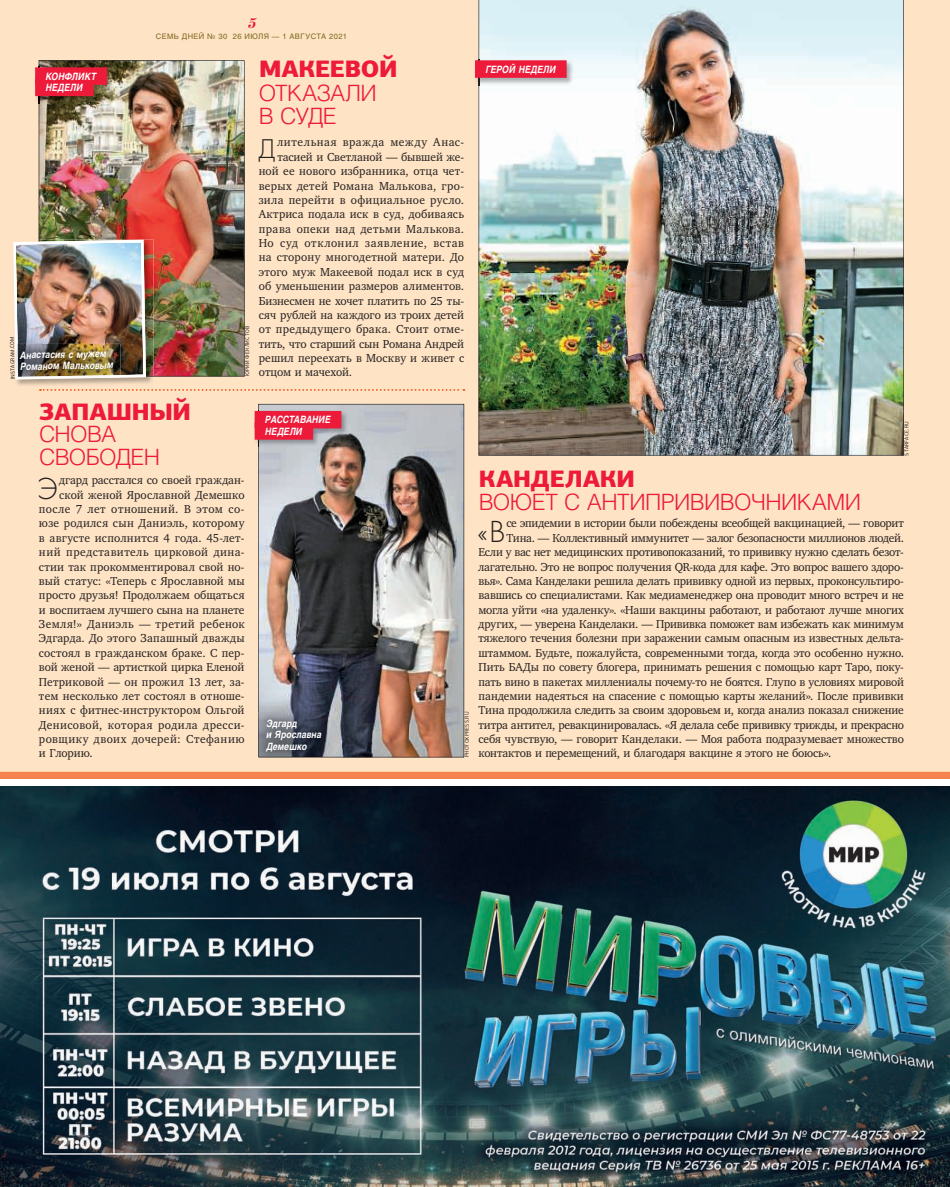
<style>
.page{position:relative;width:950px;height:1187px;background:#fee3c4}
.page>*{position:absolute;margin:0;border:0;box-sizing:border-box;transform-origin:0 0}
.t1{font:300 31.62px "Futura PT";color:#231f20}
.t2{font:300 28.12px "Futura PT";color:#231f20}
.t3{font:900 23.75px "PF Centro Sans Pro";letter-spacing:-.01em;color:#ed1a3a}
.t4{font:300 22.5px/22.5px "Helios";letter-spacing:-.025em;color:#ed1a3a}
.t5{font:italic 700 15px "Bodoni";color:#ed1a3a}
.t6{font:11.88px/14.4px "Charter ITC";color:#231f20;text-align:right}
.t7{font:11.88px "Charter ITC";letter-spacing:.025em;color:#231f20}
.t8{font:11.88px "Charter ITC";letter-spacing:-.02em;color:#231f20}
.t9{font:11.88px "Charter ITC";letter-spacing:.04em;color:#231f20}
.t10{font:11.88px "Charter ITC";letter-spacing:.035em;color:#231f20}
.t11{font:11.88px "Charter ITC";letter-spacing:.045em;color:#231f20}
.t12{font:11.88px "Charter ITC";letter-spacing:.02em;color:#231f20}
.t13{font:11.88px "Charter ITC";letter-spacing:.03em;color:#231f20}
.t14{font:italic 700 10px/11.2px "Helios";letter-spacing:.01em;color:#fff;scale:.85 1}
.t15{font:7.5px "Helios";letter-spacing:.06em;color:#80671f}
.t16{font:5.62px "PF Centro Sans Pro";letter-spacing:.04em;color:#231f20;scale:.95 1}
.t17{font:5.62px "PF Centro Sans Pro";color:#21170c;scale:.95 1}
.s1{color:#231f20}
</style>
<div class="page">
<div style="left:0;top:778px;width:950px;height:9px;background:#fff"></div>
<div style="left:0;top:772px;width:950px;height:7px;background:#f5834e"></div>
<img style="left:478px;top:0;width:426px;height:456px">
<img style="left:39px;top:60px;width:205px;height:316px">
<img style="left:16px;top:239px;width:137px;height:147px">
<img style="left:39px;top:239px;width:114px;height:137px">
<img style="left:258px;top:404px;width:206px;height:353px">
<svg style="left:40px;top:389px;width:424px;height:2px"></svg>
<img style="left:35px;top:67px;width:79px;height:36px">
<div style="left:35px;top:67px;width:72px;height:18px;background:#ed1a3a"></div>
<div style="left:35px;top:79px;width:59px;height:17px;background:#ed1a3a"></div>
<img style="left:476px;top:60px;width:98px;height:25px">
<div style="left:475px;top:60px;width:91px;height:18px;background:#ed1a3a"></div>
<img style="left:258px;top:757px;width:71px;height:1px">
<img style="left:258px;top:712px;width:71px;height:45px">
<img style="left:254px;top:410px;width:95px;height:37px">
<div style="left:255px;top:411px;width:86px;height:17px;background:#ed1a3a"></div>
<div style="left:255px;top:422px;width:58px;height:18px;background:#ed1a3a"></div>
<img style="left:0;top:787px;width:950px;height:400px">
<img style="left:13px;top:240px;width:133px;height:139px">
<p class="t14" style="left:46px;top:71px;width:61px">КОНФЛИКТ<br>НЕДЕЛИ</p>
<p class="t17" style="left:10px;top:379px;width:47px;rotate:-91deg"><span class="s1">I</span>NSTAGRAM CO<span class="s1">M</span></p>
<p class="t14" style="left:20px;top:350px;width:111px;rotate:-1deg">Анастасия с мужем<br>Романом Мальковым</p>
<p class="t5" style="left:247px;top:14px;width:10px">5</p>
<p class="t15" style="left:156px;top:33px;width:193px">СЕМЬ ДНЕЙ № 30 26 ИЮЛЯ — 1 АВГУСТА 2021</p>
<p class="t16" style="left:244px;top:376px;width:54px;rotate:-90deg">ЮРИЙ ФЕКЛИСТОВ</p>
<p class="t3" style="left:259px;top:55px;width:140px">МАКЕЕВОЙ</p>
<p class="t4" style="left:259px;top:82px;width:119px;line-height:23.8px">ОТКАЗАЛИ<br>В СУДЕ</p>
<p class="t2" style="left:258px;top:140px;width:18px">Д</p>
<p class="t6" style="left:259px;top:136px;width:207px">лительная вражда между Анас&shy;тасией и Светланой — бывшей же&shy;ной ее нового избранника, отца чет&shy;верых детей Романа Малькова, гро&shy;зила перейти в официальное русло.<br>Актриса подала иск в суд, добиваясь права опеки над детьми Малькова.<br>Но суд отклонил заявление, встав на сторону многодетной матери. До этого муж Макеевой подал иск в суд об уменьшении размеров алиментов.<br>Бизнесмен не хочет платить по 25 ты&shy;сяч рублей на каждого из троих детей от предыдущего брака. Стоит отме&shy;тить, что старший сын Романа Андрей решил переехать в Москву и живет с</p>
<p class="t8" style="left:259px;top:368px;width:95px">отцом и мачехой.</p>
<p class="t3" style="left:39px;top:397px;width:153px">ЗАПАШНЫЙ</p>
<p class="t4" style="left:39px;top:424px;width:122px">СНОВА<br>СВОБОДЕН</p>
<p class="t1" style="left:37px;top:469px;width:22px">Э</p>
<p class="t6" style="left:59px;top:474px;width:187px">дгард расстался со своей граждан-</p>
<p class="t6" style="left:59px;top:488px;width:187px">ской женой Ярославной Демешко</p>
<p class="t9" style="left:39px;top:504px;width:207px">после 7 лет отношений. В этом со-</p>
<p class="t7" style="left:39px;top:519px;width:207px">юзе родился сын Даниэль, которому</p>
<p class="t7" style="left:39px;top:533px;width:207px">в августе исполнится 4 года. 45-лет-</p>
<p class="t11" style="left:39px;top:547px;width:207px">ний представитель цирковой дина-</p>
<p class="t6" style="left:39px;top:560px;width:207px">стии так прокомментировал свой но-</p>
<p class="t6" style="left:39px;top:575px;width:207px">вый статус: «Теперь с Ярославной мы</p>
<p class="t6" style="left:39px;top:589px;width:207px">просто друзья! Продолжаем общаться</p>
<p class="t6" style="left:39px;top:603px;width:207px">и воспитаем лучшего сына на планете</p>
<p class="t13" style="left:39px;top:619px;width:207px">Земля!» Даниэль — третий ребенок</p>
<p class="t12" style="left:39px;top:634px;width:207px">Эдгарда. До этого Запашный дважды</p>
<p class="t6" style="left:39px;top:646px;width:207px">состоял в гражданском браке. С пер-</p>
<p class="t6" style="left:39px;top:661px;width:207px">вой женой — артисткой цирка Еленой</p>
<p class="t6" style="left:39px;top:675px;width:207px">Петриковой — он прожил 13 лет, за-</p>
<p class="t6" style="left:39px;top:690px;width:207px">тем несколько лет состоял в отноше-</p>
<p class="t7" style="left:39px;top:705px;width:207px">ниях с фитнес-инструктором Ольгой</p>
<p class="t10" style="left:39px;top:720px;width:207px">Денисовой, которая родила дресси-</p>
<p class="t9" style="left:39px;top:734px;width:207px">ровщику двоих дочерей: Стефанию</p>
<p class="t6" style="left:39px;top:747px;width:55px">и Глорию.</p>
<p class="t14" style="left:265px;top:415px;width:78px">РАССТАВАНИЕ<br>НЕДЕЛИ</p>
<p class="t14" style="left:266px;top:719px;width:67px">Эдгард<br>и Ярославна<br>Демешко</p>
<p class="t16" style="left:463px;top:757px;width:50px;rotate:-90deg">PHOTOXPRESS.RU</p>
<p class="t14" style="left:485px;top:63px;width:84px">ГЕРОЙ НЕДЕЛИ</p>
<p class="t16" style="left:903px;top:456px;width:37px;rotate:-90deg">STARFACE.RU</p>
<p class="t3" style="left:479px;top:464px;width:158px">КАНДЕЛАКИ</p>
<p class="t4" style="left:478px;top:491px;width:384px">ВОЮЕТ С АНТИПРИВИВОЧНИКАМИ</p>
<p class="t1" style="left:477px;top:512px;width:29px">«В</p>
<p class="t6" style="left:506px;top:517px;width:399px">се эпидемии в истории были побеждены всеобщей вакцинацией, — говорит</p>
<p class="t6" style="left:506px;top:531px;width:399px">Тина. — Коллективный иммунитет — залог безопасности миллионов людей.</p>
<p class="t6" style="left:478px;top:546px;width:427px">Если у вас нет медицинских противопоказаний, то прививку нужно сделать безот-</p>
<p class="t6" style="left:478px;top:560px;width:427px">лагательно. Это не вопрос получения QR-кода для кафе. Это вопрос вашего здоро-</p>
<p class="t8" style="left:478px;top:576px;width:427px">вья». Сама Канделаки решила делать прививку одной из первых, проконсультиро-</p>
<p class="t6" style="left:478px;top:589px;width:427px">вавшись со специалистами. Как медиаменеджер она проводит много встреч и не</p>
<p class="t6" style="left:478px;top:603px;width:427px">могла уйти «на удаленку». «Наши вакцины работают, и работают лучше многих</p>
<p class="t6" style="left:478px;top:618px;width:427px">других, — уверена Канделаки. — Прививка поможет вам избежать как минимум</p>
<p class="t6" style="left:478px;top:632px;width:427px">тяжелого течения болезни при заражении самым опасным из известных дельта-</p>
<p class="t6" style="left:478px;top:646px;width:427px">штаммом. Будьте, пожалуйста, современными тогда, когда это особенно нужно.</p>
<p class="t6" style="left:478px;top:661px;width:427px">Пить БАДы по совету блогера, принимать решения с помощью карт Таро, поку-</p>
<p class="t6" style="left:478px;top:675px;width:427px">пать вино в пакетах миллениалы почему-то не боятся. Глупо в условиях мировой</p>
<p class="t6" style="left:478px;top:690px;width:427px">пандемии надеяться на спасение с помощью карты желаний». После прививки</p>
<p class="t6" style="left:478px;top:704px;width:427px">Тина продолжила следить за своим здоровьем и, когда анализ показал снижение</p>
<p class="t6" style="left:478px;top:718px;width:427px">титра антител, ревакцинировалась. «Я делала себе прививку трижды, и прекрасно</p>
<p class="t6" style="left:478px;top:733px;width:427px">себя чувствую, — говорит Канделаки. — Моя работа подразумевает множество</p>
<p class="t6" style="left:478px;top:747px;width:354px">контактов и перемещений, и благодаря вакцине я этого не боюсь».</p>
</div>
